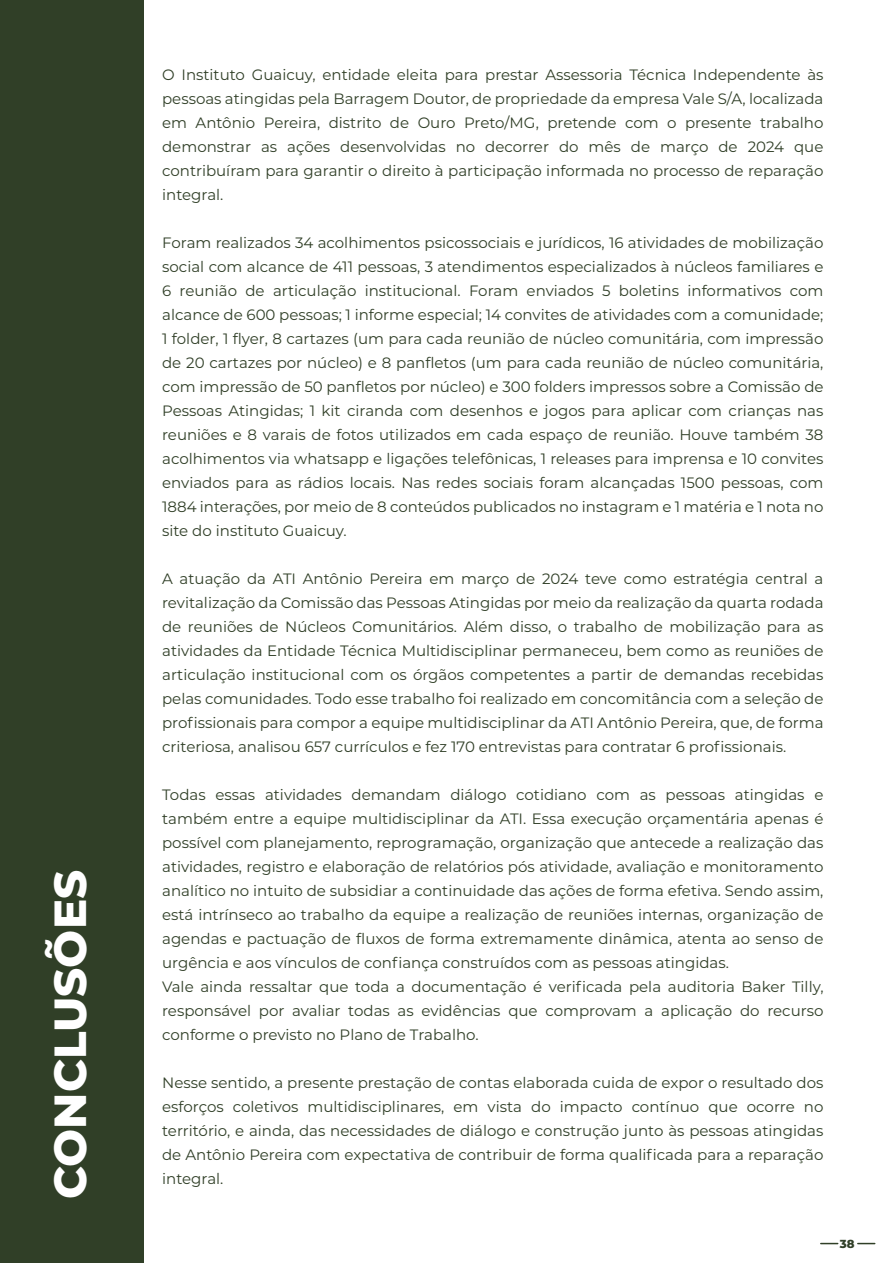
<style>
.page{position:relative;width:893px;height:1263px;background:#fff}
.page>*{position:absolute;margin:0;border:0;box-sizing:border-box;transform-origin:0 0}
.t1{font:800 45px "Montserrat";color:#fff}
.t2{font:15px/24px "Montserrat";color:#303f27;text-align:justify}
.t3{font:800 11.7px "Montserrat";color:#303f27}
</style>
<div class="page">
<div style="left:0;top:0;width:144px;height:1263px;background:#303f27"></div>
<svg style="left:858px;top:1243px;width:17px;height:1px"></svg>
<svg style="left:821px;top:1243px;width:17px;height:1px"></svg>
<h1 class="t1" style="left:37px;top:1199px;width:331px;rotate:-90deg">CONCLUSÕES</h1>
<p class="t2" style="left:162px;top:62px;width:663px">O Instituto Guaicuy, entidade eleita para prestar Assessoria Técnica Independente às pessoas atingidas pela Barragem Doutor, de propriedade da empresa Vale S/A, localizada em Antônio Pereira, distrito de Ouro Preto/MG, pretende com o presente trabalho demonstrar as ações desenvolvidas no decorrer do mês de março de 2024 que contribuíram para garantir o direito à participação informada no processo de reparação integral.</p>
<p class="t2" style="left:162px;top:230px;width:663px">Foram realizados 34 acolhimentos psicossociais e jurídicos, 16 atividades de mobilização social com alcance de 411 pessoas, 3 atendimentos especializados à núcleos familiares e 6 reunião de articulação institucional. Foram enviados 5 boletins informativos com alcance de 600 pessoas; 1 informe especial; 14 convites de atividades com a comunidade; 1 folder, 1 flyer, 8 cartazes (um para cada reunião de núcleo comunitária, com impressão de 20 cartazes por núcleo) e 8 panfletos (um para cada reunião de núcleo comunitária, com impressão de 50 panfletos por núcleo) e 300 folders impressos sobre a Comissão de Pessoas Atingidas; 1 kit ciranda com desenhos e jogos para aplicar com crianças nas reuniões e 8 varais de fotos utilizados em cada espaço de reunião. Houve também 38 acolhimentos via whatsapp e ligações telefônicas, 1 releases para imprensa e 10 convites enviados para as rádios locais. Nas redes sociais foram alcançadas 1500 pessoas, com 1884 interações, por meio de 8 conteúdos publicados no instagram e 1 matéria e 1 nota no site do instituto Guaicuy.</p>
<p class="t2" style="left:162px;top:566px;width:663px">A atuação da ATI Antônio Pereira em março de 2024 teve como estratégia central a revitalização da Comissão das Pessoas Atingidas por meio da realização da quarta rodada de reuniões de Núcleos Comunitários. Além disso, o trabalho de mobilização para as atividades da Entidade Técnica Multidisciplinar permaneceu, bem como as reuniões de articulação institucional com os órgãos competentes a partir de demandas recebidas pelas comunidades. Todo esse trabalho foi realizado em concomitância com a seleção de profissionais para compor a equipe multidisciplinar da ATI Antônio Pereira, que, de forma criteriosa, analisou 657 currículos e fez 170 entrevistas para contratar 6 profissionais.</p>
<p class="t2" style="left:162px;top:782px;width:663px;text-align:left">Todas essas atividades demandam diálogo cotidiano com as pessoas atingidas e também entre a equipe multidisciplinar da ATI. Essa execução orçamentária apenas é possível com planejamento, reprogramação, organização que antecede a realização das atividades, registro e elaboração de relatórios pós atividade, avaliação e monitoramento analítico no intuito de subsidiar a continuidade das ações de forma efetiva. Sendo assim, está intrínseco ao trabalho da equipe a realização de reuniões internas, organização de agendas e pactuação de fluxos de forma extremamente dinâmica, atenta ao senso de urgência e aos vínculos de confiança construídos com as pessoas atingidas.<br>Vale ainda ressaltar que toda a documentação é verificada pela auditoria Baker Tilly, responsável por avaliar todas as evidências que comprovam a aplicação do recurso conforme o previsto no Plano de Trabalho.</p>
<p class="t2" style="left:162px;top:1070px;width:663px">Nesse sentido, a presente prestação de contas elaborada cuida de expor o resultado dos esforços coletivos multidisciplinares, em vista do impacto contínuo que ocorre no território, e ainda, das necessidades de diálogo e construção junto às pessoas atingidas de Antônio Pereira com expectativa de contribuir de forma qualificada para a reparação integral.</p>
<p class="t3" style="left:840px;top:1235px;width:16px">38</p>
</div>
